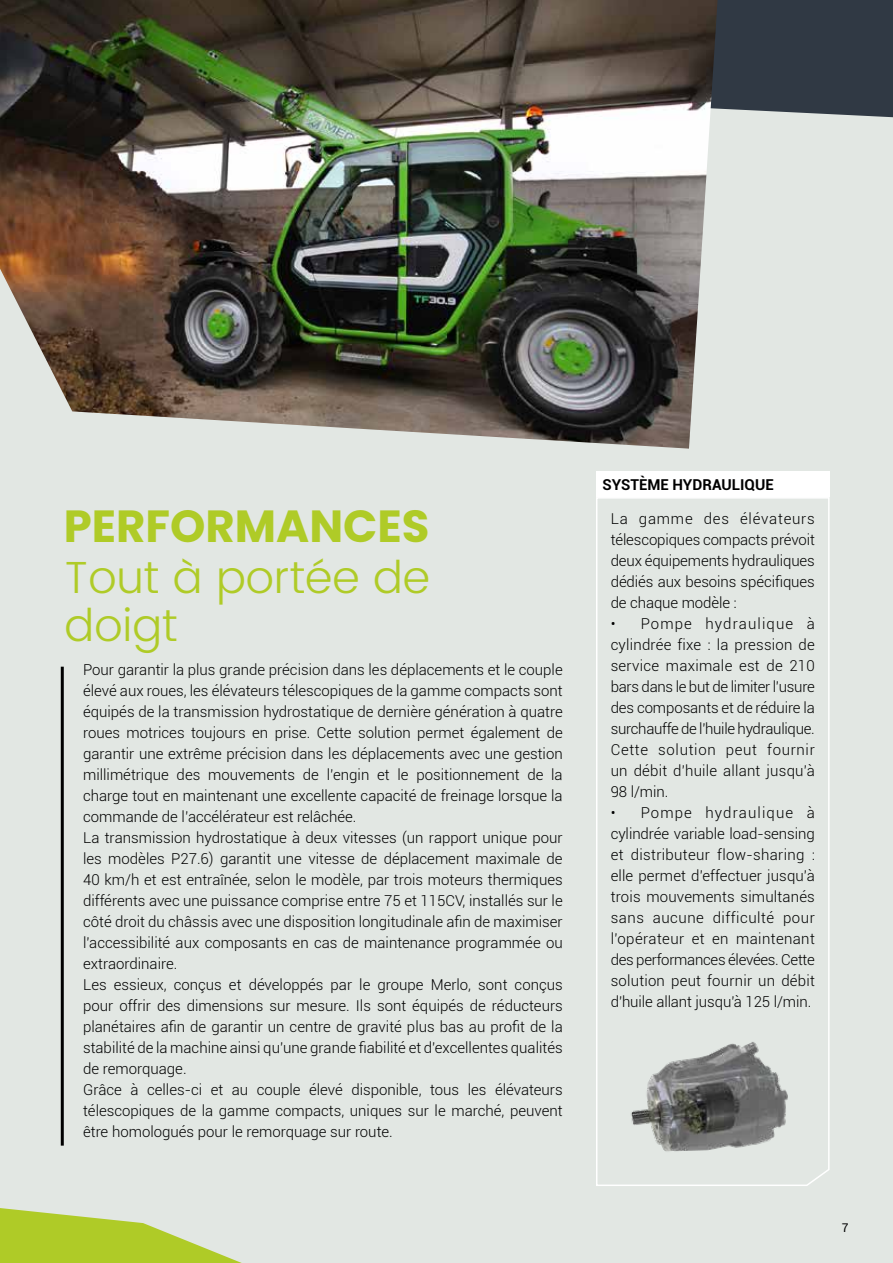
<style>
.page{position:relative;width:893px;height:1263px;background:#e2e7e3}
.page>*{position:absolute;margin:0;border:0;box-sizing:border-box;transform-origin:0 0}
.t1{font:300 45px/48px "Poppins";color:#afcb27}
.t2{font:700 45px "Poppins";color:#afcb27}
.t3{font:300 15px/21px "Roboto";color:#000;text-align:justify}
.t4{font:700 15px "Roboto";color:#000}
.t5{font:12px "Roboto";color:#000}
</style>
<div class="page">
<div style="left:718px;top:0;width:175px;height:117px;background:#303944"></div>
<svg style="left:0;top:1208px;width:242px;height:55px"></svg>
<svg style="left:596px;top:497px;width:234px;height:689px"></svg>
<img style="left:0;top:0;width:718px;height:449px">
<hr style="left:61px;top:667px;width:3px;height:478px;background:#000">
<div style="left:596px;top:471px;width:234px;height:26px;background:#fff"></div>
<img style="left:622px;top:1032px;width:178px;height:130px">
<p class="t4" style="left:603px;top:474px;width:173px">SYSTÈME HYDRAULIQUE</p>
<h1 class="t2" style="left:64px;top:500px;width:367px">PERFORMANCES</h1>
<p class="t3" style="left:611px;top:507px;width:206px">La gamme des élévateurs télescopiques compacts prévoit deux équipements hydrauliques dédiés aux besoins spécifiques de chaque modèle :</p>
<p class="t3" style="left:611px;top:612px;width:206px">• Pompe hydraulique à cylindrée fixe : la pression de service maximale est de 210 bars dans le but de limiter l'usure des composants et de réduire la surchauffe de l'huile hydraulique.<br>Cette solution peut fournir un débit d'huile allant jusqu'à 98 l/min.</p>
<p class="t3" style="left:611px;top:801px;width:206px">• Pompe hydraulique à cylindrée variable load-sensing et distributeur flow-sharing : elle permet d'effectuer jusqu'à trois mouvements simultanés sans aucune difficulté pour l'opérateur et en maintenant des performances élevées. Cette solution peut fournir un débit d'huile allant jusqu'à 125 l/min.</p>
<h1 class="t1" style="left:65px;top:555px;width:367px">Tout à portée de doigt</h1>
<p class="t3" style="left:83px;top:659px;width:481px;text-align:left">Pour garantir la plus grande précision dans les déplacements et le couple élevé aux roues, les élévateurs télescopiques de la gamme compacts sont équipés de la transmission hydrostatique de dernière génération à quatre roues motrices toujours en prise. Cette solution permet également de garantir une extrême précision dans les déplacements avec une gestion millimétrique des mouvements de l’engin et le positionnement de la charge tout en maintenant une excellente capacité de freinage lorsque la commande de l’accélérateur est relâchée.<br>La transmission hydrostatique à deux vitesses (un rapport unique pour les modèles P27.6) garantit une vitesse de déplacement maximale de 40 km/h et est entraînée, selon le modèle, par trois moteurs thermiques différents avec une puissance comprise entre 75 et 115CV, installés sur le côté droit du châssis avec une disposition longitudinale afin de maximiser l'accessibilité aux composants en cas de maintenance programmée ou extraordinaire.<br>Les essieux, conçus et développés par le groupe Merlo, sont conçus pour offrir des dimensions sur mesure. Ils sont équipés de réducteurs planétaires afin de garantir un centre de gravité plus bas au profit de la stabilité de la machine ainsi qu'une grande fiabilité et d'excellentes qualités de remorquage.<br>Grâce à celles-ci et au couple élevé disponible, tous les élévateurs télescopiques de la gamme compacts, uniques sur le marché, peuvent être homologués pour le remorquage sur route.</p>
<p class="t5" style="left:842px;top:1219px;width:8px">7</p>
</div>
